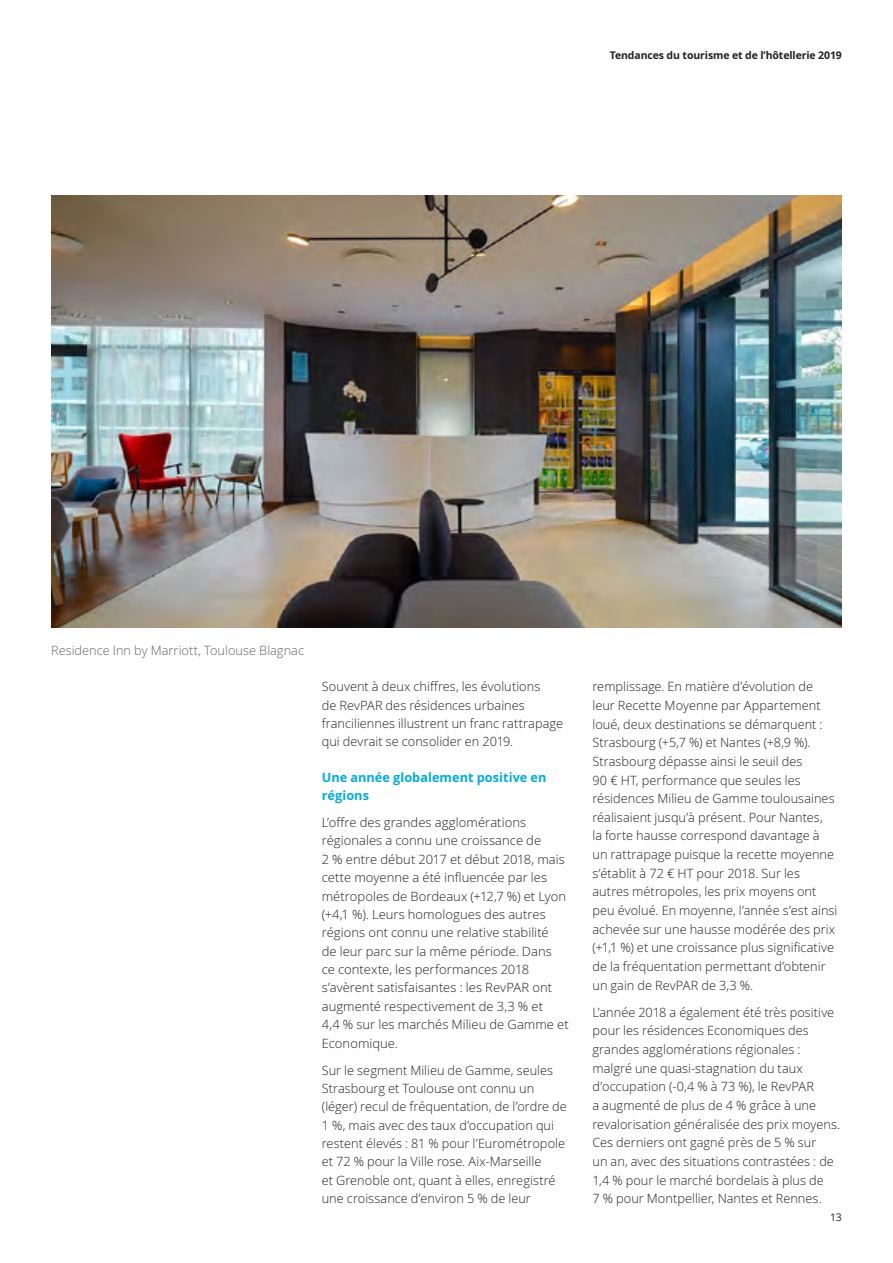
<style>
.page{position:relative;width:893px;height:1263px;background:#fff}
.page>*{position:absolute;margin:0;border:0;box-sizing:border-box;transform-origin:0 0}
.Body_copy__8_5_12pt{font:300 12.75px/18.6px "Open Sans";letter-spacing:.005em;color:#231f20}
.Image_caption__8_5_1{font:300 12.75px "Open Sans";color:#5f6369}
.Intertitre_bleu_3{font:700 12.75px/18.3px "Open Sans";letter-spacing:.005em;color:#00abe7}
.t1{font:700 10.5px "Open Sans";letter-spacing:-.01em;color:#231f20}
.t2{font:10.5px "Open Sans";color:#231f20}
</style>
<div class="page">
<img style="left:51px;top:195px;width:791px;height:432px">
<p class="t1" style="left:610px;top:48px;width:234px">Tendances du tourisme et de l’hôtellerie 2019</p>
<p class="Image_caption__8_5_1" style="left:51px;top:642px;width:254px">Residence Inn by Marriott, Toulouse Blagnac</p>
<p class="Body_copy__8_5_12pt" style="left:322px;top:677px;width:243px">Souvent à deux chiffres, les évolutions<br>de RevPAR des résidences urbaines franciliennes illustrent un franc rattrapage qui devrait se consolider en 2019.</p>
<p class="Intertitre_bleu_3" style="left:322px;top:768px;width:226px">Une année globalement positive en régions</p>
<p class="Body_copy__8_5_12pt" style="left:322px;top:813px;width:249px">L’offre des grandes agglomérations régionales a connu une croissance de<br>2 % entre début 2017 et début 2018, mais cette moyenne a été influencée par les métropoles de Bordeaux (+12,7 %) et Lyon (+4,1 %). Leurs homologues des autres régions ont connu une relative stabilité<br>de leur parc sur la même période. Dans<br>ce contexte, les performances 2018 s’avèrent satisfaisantes : les RevPAR ont augmenté respectivement de 3,3 % et<br>4,4 % sur les marchés Milieu de Gamme et Economique.</p>
<p class="Body_copy__8_5_12pt" style="left:322px;top:1060px;width:247px">Sur le segment Milieu de Gamme, seules Strasbourg et Toulouse ont connu un (léger) recul de fréquentation, de l’ordre de 1 %, mais avec des taux d’occupation qui restent élevés : 81 % pour l’Eurométropole et 72 % pour la Ville rose. Aix-Marseille<br>et Grenoble ont, quant à elles, enregistré une croissance d’environ 5 % de leur</p>
<p class="Body_copy__8_5_12pt" style="left:592px;top:677px;width:246px">remplissage. En matière d’évolution de leur Recette Moyenne par Appartement loué, deux destinations se démarquent :<br>Strasbourg (+5,7 %) et Nantes (+8,9 %).<br>Strasbourg dépasse ainsi le seuil des<br>90 € HT, performance que seules les résidences Milieu de Gamme toulousaines réalisaient jusqu’à présent. Pour Nantes,<br>la forte hausse correspond davantage à un rattrapage puisque la recette moyenne s’établit à 72 € HT pour 2018. Sur les autres métropoles, les prix moyens ont peu évolué. En moyenne, l’année s’est ainsi achevée sur une hausse modérée des prix (+1,1 %) et une croissance plus significative de la fréquentation permettant d’obtenir un gain de RevPAR de 3,3 %.</p>
<p class="Body_copy__8_5_12pt" style="left:592px;top:1002px;width:249px">L’année 2018 a également été très positive pour les résidences Economiques des grandes agglomérations régionales : malgré une quasi-stagnation du taux d’occupation (-0,4 % à 73 %), le RevPAR<br>a augmenté de plus de 4 % grâce à une revalorisation généralisée des prix moyens.<br>Ces derniers ont gagné près de 5 % sur<br>un an, avec des situations contrastées : de 1,4 % pour le marché bordelais à plus de<br>7 % pour Montpellier, Nantes et Rennes.</p>
<p class="t2" style="left:830px;top:1210px;width:13px">13</p>
</div>
